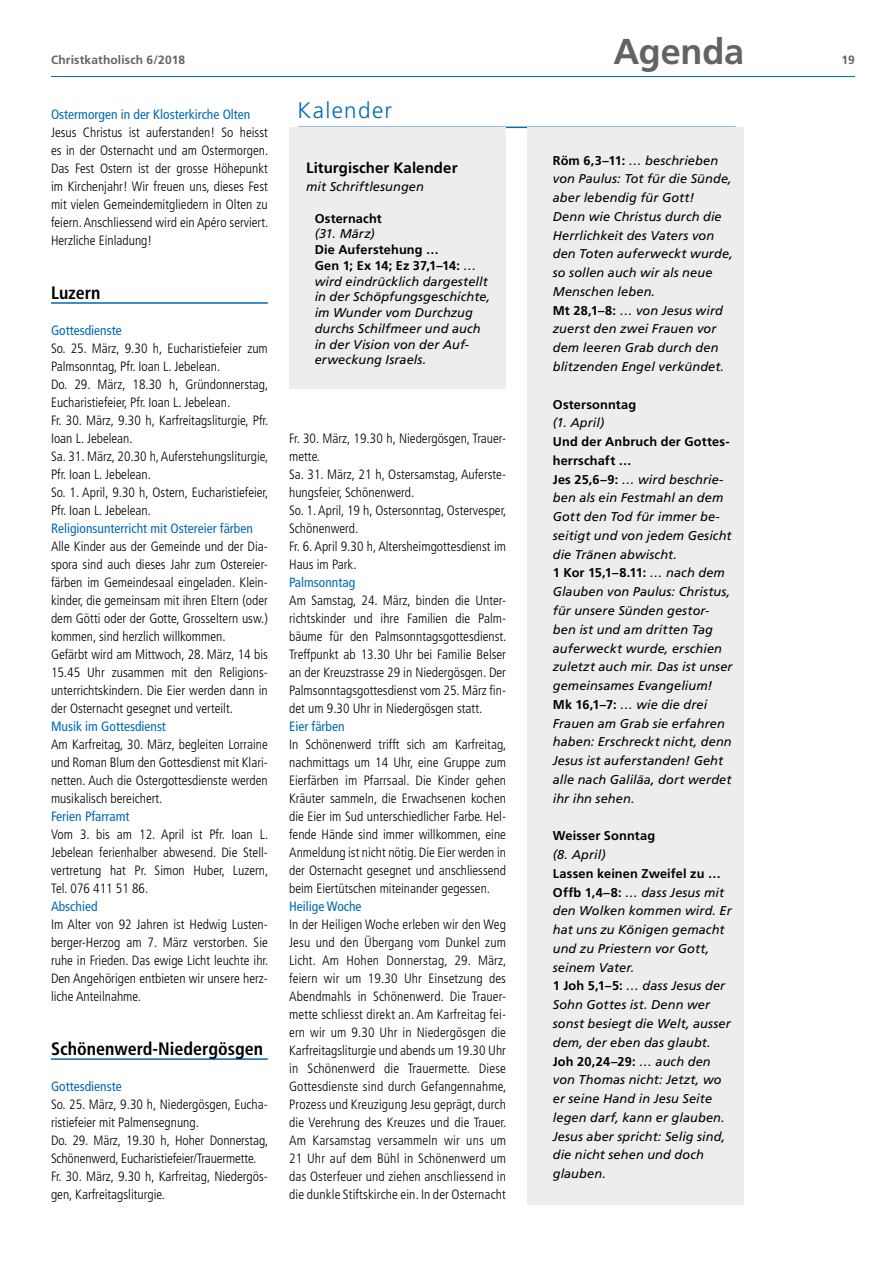
<style>
.page{position:relative;width:893px;height:1263px;background:#fff}
.page>*{position:absolute;margin:0;border:0;box-sizing:border-box;transform-origin:0 0}
.t1{font:700 36px "Frutiger LT Std";letter-spacing:-.005em;color:#646363}
.t2{font:300 22.5px "Frutiger LT Std";letter-spacing:.06em;color:#006bb4}
.t3{font:700 condensed 18px "Frutiger LT Std";color:#000}
.t4{font:700 15px "Frutiger LT Std";letter-spacing:.005em;color:#000}
.t5{font:300 condensed 13.5px/18px "Frutiger LT Std";color:#000;text-align:justify}
.t6{font:condensed 13.5px "Frutiger LT Std";color:#0069b4}
.t7{font:italic 12.75px/18.8px "Frutiger LT Std";letter-spacing:.01em;color:#000}
.t8{font:700 12.75px "Frutiger LT Std";letter-spacing:.01em;color:#000}
.t9{font:700 12px "Frutiger LT Std";letter-spacing:.015em;color:#646363}
.s1{font-weight:700;font-style:normal}
</style>
<div class="page">
<hr style="left:51px;top:76px;width:804px;height:1px;background:#0069b4">
<hr style="left:298px;top:127px;width:438px;height:1px;background:#006bb4">
<div style="left:527px;top:128px;width:217px;height:1077px;background:#ededed"></div>
<hr style="left:51px;top:302px;width:217px;height:2px;background:#0069b4">
<hr style="left:51px;top:1058px;width:217px;height:2px;background:#0069b4">
<div style="left:289px;top:128px;width:217px;height:261px;background:#ededed"></div>
<p class="t9" style="left:51px;top:53px;width:136px">Christkatholisch 6/2018</p>
<p class="t6" style="left:51px;top:107px;width:201px">Ostermorgen in der Klosterkirche Olten</p>
<p class="t5" style="left:51px;top:124px;width:219px">Jesus Christus ist auferstanden! So heisst es in der Osternacht und am Ostermorgen.<br>Das Fest Ostern ist der grosse Höhepunkt im Kirchenjahr! Wir freuen uns, dieses Fest mit vielen Gemeindemitgliedern in Olten zu feiern. Anschliessend wird ein Apéro serviert.<br>Herzliche Einladung!</p>
<h3 class="t3" style="left:51px;top:282px;width:51px">Luzern</h3>
<p class="t6" style="left:51px;top:323px;width:72px">Gottesdienste</p>
<p class="t5" style="left:51px;top:340px;width:219px;text-align:left">So. 25. März, 9.30 h, Eucharistiefeier zum Palmsonntag, Pfr. Ioan L. Jebelean.<br>Do. 29. März, 18.30 h, Gründonnerstag, Eucharistiefeier, Pfr. Ioan L. Jebelean.<br>Fr. 30. März, 9.30 h, Karfreitagsliturgie, Pfr.<br>Ioan L. Jebelean.<br>Sa. 31. März, 20.30 h, Auferstehungsliturgie, Pfr. Ioan L. Jebelean.<br>So. 1. April, 9.30 h, Ostern, Eucharistiefeier, Pfr. Ioan L. Jebelean.</p>
<p class="t6" style="left:51px;top:521px;width:203px">Religionsunterricht mit Ostereier färben</p>
<p class="t5" style="left:51px;top:538px;width:218px;text-align:left">Alle Kinder aus der Gemeinde und der Dia&shy;spora sind auch dieses Jahr zum Ostereier&shy;färben im Gemeindesaal eingeladen. Klein&shy;kinder, die gemeinsam mit ihren Eltern (oder dem Götti oder der Gotte, Grosseltern usw.) kommen, sind herzlich willkommen.<br>Gefärbt wird am Mittwoch, 28. März, 14 bis 15.45 Uhr zusammen mit den Religions&shy;unterrichtskindern. Die Eier werden dann in der Osternacht gesegnet und verteilt.</p>
<p class="t6" style="left:51px;top:719px;width:116px">Musik im Gottesdienst</p>
<p class="t5" style="left:51px;top:736px;width:218px">Am Karfreitag, 30. März, begleiten Lorraine und Roman Blum den Gottesdienst mit Klari&shy;netten. Auch die Ostergottesdienste werden musikalisch bereichert.</p>
<p class="t6" style="left:51px;top:809px;width:80px">Ferien Pfarramt</p>
<p class="t5" style="left:51px;top:826px;width:219px">Vom 3. bis am 12. April ist Pfr. Ioan L.<br>Jebelean ferienhalber abwesend. Die Stell&shy;vertretung hat Pr. Simon Huber, Luzern, Tel. 076 411 51 86.</p>
<p class="t6" style="left:51px;top:899px;width:48px">Abschied</p>
<p class="t5" style="left:51px;top:916px;width:219px">Im Alter von 92 Jahren ist Hedwig Lusten&shy;berger-Herzog am 7. März verstorben. Sie ruhe in Frieden. Das ewige Licht leuchte ihr.<br>Den Angehörigen entbieten wir unsere herz&shy;liche Anteilnahme.</p>
<h3 class="t3" style="left:51px;top:1038px;width:214px">Schönenwerd-Niedergösgen</h3>
<p class="t6" style="left:51px;top:1079px;width:72px">Gottesdienste</p>
<p class="t5" style="left:51px;top:1096px;width:219px;text-align:left">So. 25. März, 9.30 h, Niedergösgen, Eucha&shy;ristiefeier mit Palmensegnung.<br>Do. 29. März, 19.30 h, Hoher Donnerstag, Schönenwerd, Eucharistiefeier/Trauermette.<br>Fr. 30. März, 9.30 h, Karfreitag, Niedergös&shy;gen, Karfreitagsliturgie.</p>
<h2 class="t2" style="left:298px;top:98px;width:96px">Kalender</h2>
<p class="t4" style="left:306px;top:159px;width:153px">Liturgischer Kalender</p>
<p class="t7" style="left:306px;top:177px;width:119px">mit Schriftlesungen</p>
<p class="t8" style="left:315px;top:211px;width:69px">Osternacht</p>
<p class="t7" style="left:315px;top:225px;width:62px">(31. März)</p>
<p class="t7" style="left:315px;top:242px;width:177px;line-height:15.8px"><span class="s1">Die Auferstehung …<br>Gen 1; Ex 14; Ez 37,1–14:</span> … wird eindrücklich dargestellt in der Schöpfungsgeschichte, im Wunder vom Durchzug durchs Schilfmeer und auch in der Vision von der Auf&shy;erweckung Israels.</p>
<p class="t5" style="left:289px;top:430px;width:219px;text-align:left">Fr. 30. März, 19.30 h, Niedergösgen, Trauer&shy;mette.<br>Sa. 31. März, 21 h, Ostersamstag, Auferste&shy;hungsfeier, Schönenwerd.<br>So. 1. April, 19 h, Ostersonntag, Ostervesper,<br>Schönenwerd.<br>Fr. 6. April 9.30 h, Altersheimgottesdienst im<br>Haus im Park.</p>
<p class="t6" style="left:289px;top:575px;width:68px">Palmsonntag</p>
<p class="t5" style="left:289px;top:592px;width:219px">Am Samstag, 24. März, binden die Unter&shy;richtskinder und ihre Familien die Palm&shy;bäume für den Palmsonntagsgottesdienst.<br>Treffpunkt ab 13.30 Uhr bei Familie Belser an der Kreuzstrasse 29 in Niedergösgen. Der Palmsonntagsgottesdienst vom 25. März fin&shy;det um 9.30 Uhr in Niedergösgen statt.</p>
<p class="t6" style="left:289px;top:719px;width:57px">Eier färben</p>
<p class="t5" style="left:289px;top:736px;width:219px">In Schönenwerd trifft sich am Karfreitag, nachmittags um 14 Uhr, eine Gruppe zum Eierfärben im Pfarrsaal. Die Kinder gehen Kräuter sammeln, die Erwachsenen kochen die Eier im Sud unterschiedlicher Farbe. Hel&shy;fende Hände sind immer willkommen, eine Anmeldung ist nicht nötig. Die Eier werden in der Osternacht gesegnet und anschliessend beim Eiertütschen miteinander gegessen.</p>
<p class="t6" style="left:289px;top:899px;width:74px">Heilige Woche</p>
<p class="t5" style="left:289px;top:916px;width:219px">In der Heiligen Woche erleben wir den Weg Jesu und den Übergang vom Dunkel zum Licht. Am Hohen Donnerstag, 29. März, feiern wir um 19.30 Uhr Einsetzung des Abendmahls in Schönenwerd. Die Trauer&shy;mette schliesst direkt an. Am Karfreitag fei&shy;ern wir um 9.30 Uhr in Niedergösgen die Karfreitagsliturgie und abends um 19.30 Uhr in Schönenwerd die Trauermette. Diese Gottesdienste sind durch Gefangennahme, Prozess und Kreuzigung Jesu geprägt, durch die Verehrung des Kreuzes und die Trauer.<br>Am Karsamstag versammeln wir uns um 21 Uhr auf dem Bühl in Schönenwerd um das Osterfeuer und ziehen anschliessend in die dunkle Stiftskirche ein. In der Osternacht</p>
<h1 class="t1" style="left:613px;top:30px;width:132px">Agenda</h1>
<p class="t7" style="left:553px;top:151px;width:182px"><span class="s1">Röm 6,3–11:</span> … beschrieben von Paulus: Tot für die Sünde, aber lebendig für Gott!<br>Denn wie Christus durch die<br>Herrlichkeit des Vaters von den Toten auferweckt wurde, so sollen auch wir als neue<br>Menschen leben.<br><span class="s1">Mt 28,1–8:</span> … von Jesus wird zuerst den zwei Frauen vor dem leeren Grab durch den blitzenden Engel verkündet.</p>
<p class="t8" style="left:553px;top:397px;width:85px">Ostersonntag</p>
<p class="t7" style="left:553px;top:414px;width:53px">(1. April)</p>
<p class="t7" style="left:553px;top:432px;width:181px"><span class="s1">Und der Anbruch der Gottes&shy;herrschaft …<br>Jes 25,6–9:</span> … wird beschrie&shy;ben als ein Festmahl an dem<br>Gott den Tod für immer be&shy;seitigt und von jedem Gesicht die Tränen abwischt.<br><span class="s1">1 Kor 15,1–8.11:</span> … nach dem<br>Glauben von Paulus: Christus, für unsere Sünden gestor&shy;ben ist und am dritten Tag auferweckt wurde, erschien zuletzt auch mir. Das ist unser gemeinsames Evangelium!<br><span class="s1">Mk 16,1–7:</span> … wie die drei<br>Frauen am Grab sie erfahren haben: Erschreckt nicht, denn<br>Jesus ist auferstanden! Geht alle nach Galiläa, dort werdet ihr ihn sehen.</p>
<p class="t8" style="left:553px;top:828px;width:104px">Weisser Sonntag</p>
<p class="t7" style="left:553px;top:845px;width:54px">(8. April)</p>
<p class="t7" style="left:553px;top:864px;width:180px"><span class="s1">Lassen keinen Zweifel zu …<br>Offb 1,4–8:</span> … dass Jesus mit den Wolken kommen wird. Er hat uns zu Königen gemacht und zu Priestern vor Gott, seinem Vater.<br><span class="s1">1 Joh 5,1–5:</span> … dass Jesus der<br>Sohn Gottes ist. Denn wer sonst besiegt die Welt, ausser dem, der eben das glaubt.<br><span class="s1">Joh 20,24–29:</span> … auch den von Thomas nicht: Jetzt, wo er seine Hand in Jesu Seite legen darf, kann er glauben.<br>Jesus aber spricht: Selig sind, die nicht sehen und doch glauben.</p>
<p class="t9" style="left:841px;top:53px;width:15px">19</p>
</div>
